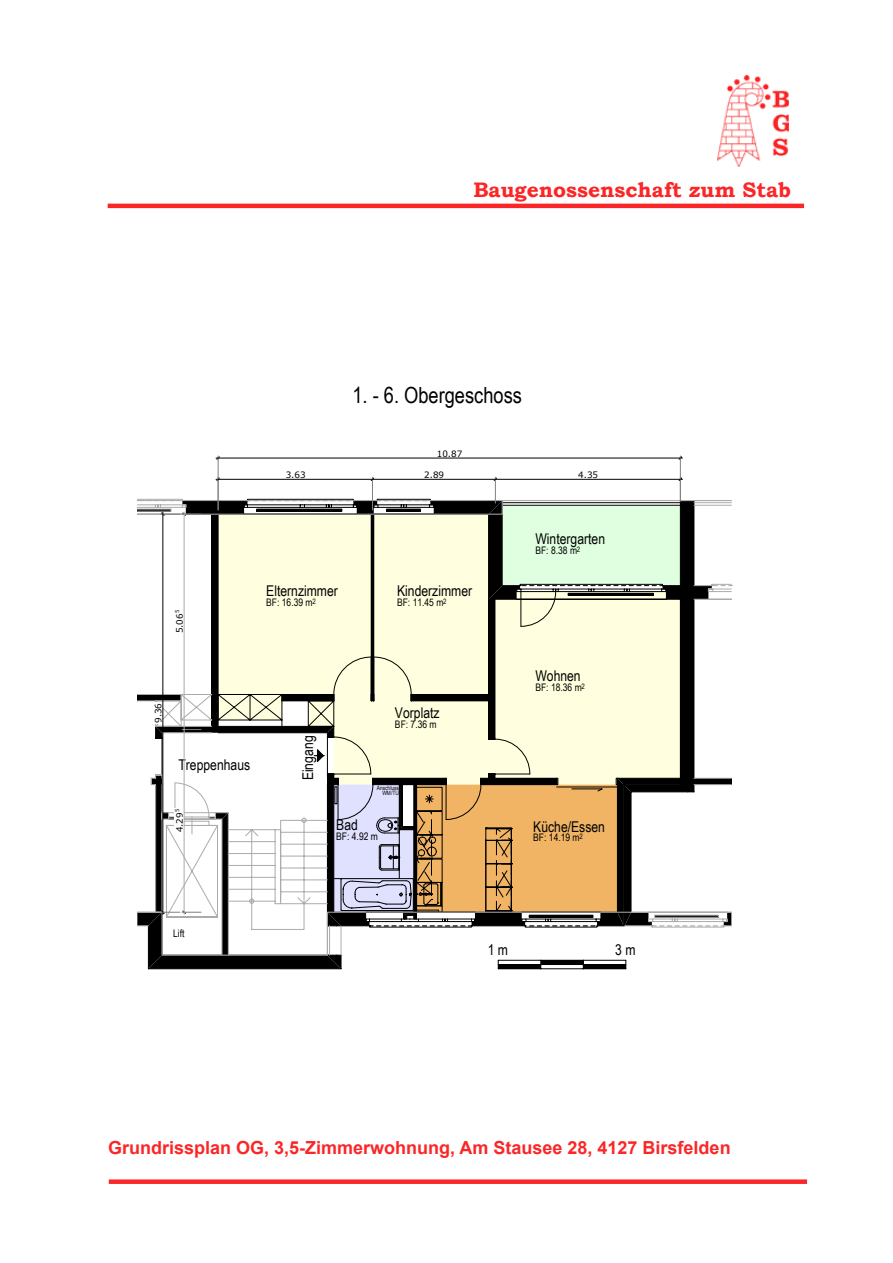
<style>
.page{position:relative;width:893px;height:1263px;background:#fff}
.page>*{position:absolute;margin:0;border:0;box-sizing:border-box;transform-origin:0 0}
.t1{font:22.35px "Arial Narrow";color:#000}
.t2{font:700 21px "Bookman Old Style";color:#fb2627}
.t3{font:700 18px "Arial";color:#fb2627}
.t4{font:14.85px "Arial Narrow";color:#000}
.t5{font:10.35px "Arial Narrow";color:#000}
.t6{font:8.7px "Verdana";color:#000}
.t7{font:7.35px "Arial Narrow";color:#000}
.t8{font:6px/5.1px "Arial Narrow";color:#000;text-align:right}
</style>
<div class="page">
<svg style="left:215px;top:456px;width:468px;height:4px"></svg>
<hr style="left:218px;top:458px;width:462px;height:1px;background:#000">
<hr style="left:218px;top:460px;width:1px;height:50px;background:#808080">
<hr style="left:680px;top:460px;width:1px;height:41px;background:#808080">
<svg style="left:137px;top:477px;width:595px;height:492px"></svg>
<img style="left:718px;top:76px;width:71px;height:91px">
<hr style="left:108px;top:204px;width:696px;height:4px;background:#fb2627">
<div style="left:109px;top:1179px;width:698px;height:5px;background:#fb2627"></div>
<h2 class="t2" style="left:473px;top:177px;width:319px">Baugenossenschaft zum Stab</h2>
<h1 class="t1" style="left:352px;top:379px;width:171px">1. - 6. Obergeschoss</h1>
<p class="t6" style="left:437px;top:448px;width:27px">10.87</p>
<p class="t6" style="left:286px;top:469px;width:21px">3.63</p>
<p class="t6" style="left:424px;top:469px;width:21px">2.89</p>
<p class="t6" style="left:578px;top:469px;width:21px">4.35</p>
<p class="t6" style="left:174px;top:633px;width:25px;rotate:-90deg">5.06<sup>5</sup></p>
<p class="t6" style="left:153px;top:723px;width:21px;rotate:-90deg">9.36</p>
<p class="t4" style="left:178px;top:754px;width:73px">Treppenhaus</p>
<p class="t6" style="left:174px;top:832px;width:25px;rotate:-90deg">4.29<sup>5</sup></p>
<p class="t4" style="left:266px;top:580px;width:73px">Elternzimmer</p>
<p class="t4" style="left:397px;top:580px;width:77px">Kinderzimmer</p>
<p class="t5" style="left:266px;top:595px;width:48px">BF: 16.39 m</p>
<p class="t5" style="left:397px;top:595px;width:48px">BF: 11.45 m</p>
<p class="t7" style="left:312px;top:596px;width:5px">2</p>
<p class="t7" style="left:443px;top:596px;width:5px">2</p>
<p class="t4" style="left:297px;top:780px;width:46px;rotate:-90deg">Eingang</p>
<p class="t4" style="left:395px;top:702px;width:46px">Vorplatz</p>
<p class="t5" style="left:395px;top:716px;width:43px">BF: 7.36 m</p>
<p class="t8" style="left:377px;top:785px;width:24px">Anschluss<br>WM/TU</p>
<p class="t4" style="left:535px;top:527px;width:71px">Wintergarten</p>
<p class="t5" style="left:535px;top:542px;width:43px">BF: 8.38 m</p>
<p class="t7" style="left:577px;top:544px;width:5px">2</p>
<p class="t4" style="left:535px;top:665px;width:47px">Wohnen</p>
<p class="t5" style="left:535px;top:680px;width:48px">BF: 18.36 m</p>
<p class="t7" style="left:582px;top:681px;width:5px">2</p>
<p class="t4" style="left:336px;top:814px;width:23px">Bad</p>
<p class="t4" style="left:533px;top:816px;width:73px">Küche/Essen</p>
<p class="t5" style="left:336px;top:828px;width:43px">BF: 4.92 m</p>
<p class="t5" style="left:533px;top:830px;width:48px">BF: 14.19 m</p>
<p class="t7" style="left:579px;top:831px;width:5px">2</p>
<p class="t5" style="left:173px;top:926px;width:13px">Lift</p>
<p class="t4" style="left:488px;top:939px;width:22px">1 m</p>
<p class="t4" style="left:615px;top:939px;width:22px">3 m</p>
<p class="t3" style="left:108px;top:1138px;width:624px">Grundrissplan OG, 3,5-Zimmerwohnung, Am Stausee 28, 4127 Birsfelden</p>
</div>
